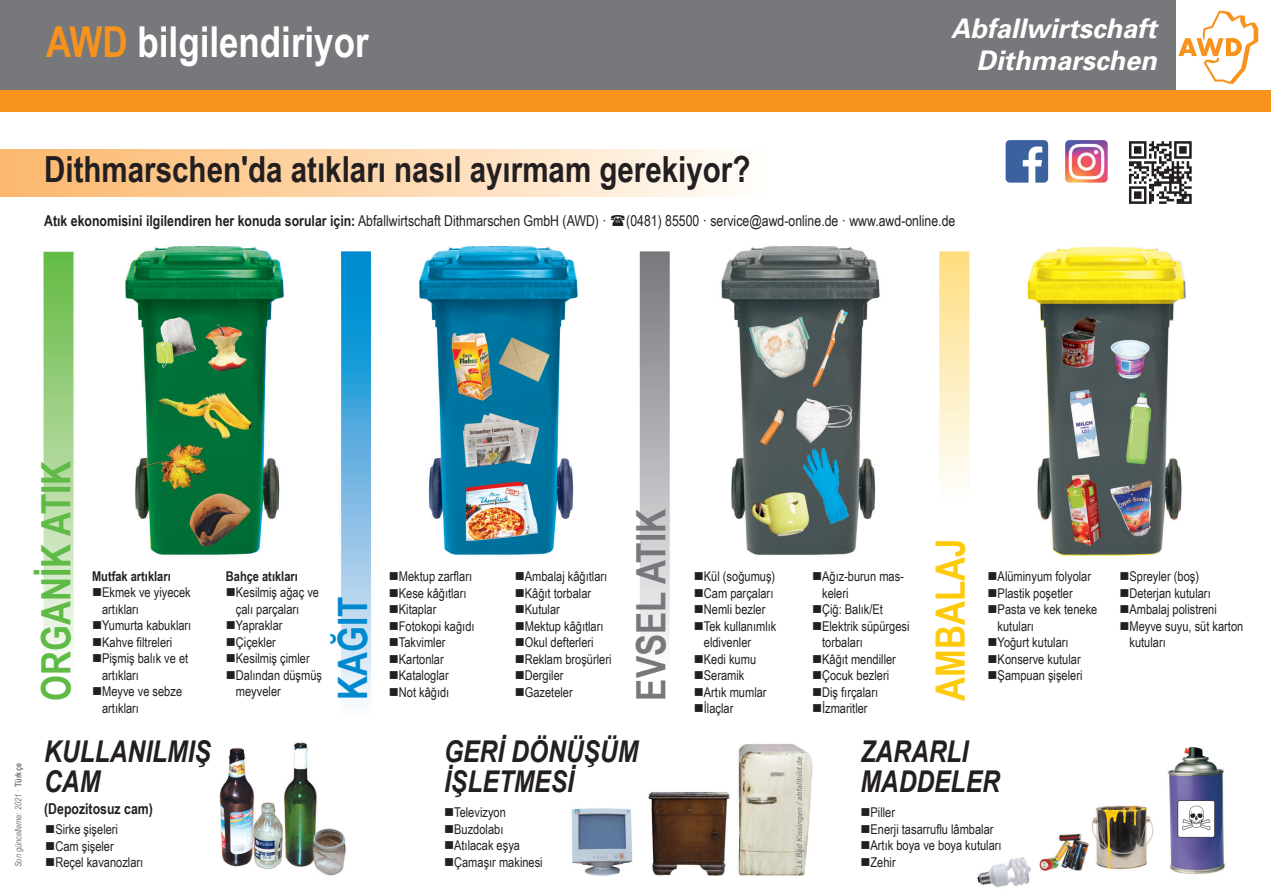
<style>
.page{position:relative;width:1271px;height:894px;background:#fff}
.page>*{position:absolute;margin:0;border:0;box-sizing:border-box;transform-origin:0 0}
.t1{font:700 42.6px "Arial Narrow";color:#fff}
.t2{font:700 40.5px "Arial Narrow";color:#60bb46}
.t3{font:700 40.5px "Arial Narrow";color:#76787b}
.t4{font:700 40.5px "Arial Narrow";color:#feca0a}
.t5{font:700 40.5px "Arial Narrow";color:#0089cf}
.t6{font:700 36px "Arial Narrow";color:#231f20}
.t7{font:italic 700 30px/30px "Arial Narrow";color:#231f20}
.t8{font:italic 700 27px/32.4px "Univers";color:#fff;text-align:right}
.t9{font:700 15px "Arial Narrow";color:#231f20}
.t10{font:15px "Arial Narrow";color:#231f20}
.t11{font:13.5px/16.5px "Arial Narrow";color:#231f20}
.t12{font:700 13.5px "Arial Narrow";color:#231f20}
.t13{font:italic 9px "Arial Narrow";color:#76787b}
.s1{color:#f7931d}
.s2{font-weight:400}
.s3{font-weight:700;font-style:normal}
</style>
<div class="page">
<div style="left:0;top:150px;width:767px;height:47px;background:linear-gradient(to right,#fcb66a,#fffcf7)"></div>
<img style="left:43px;top:246px;width:1182px;height:641px">
<svg style="left:1178px;top:11px;width:80px;height:73px"></svg>
<div style="left:0;top:0;width:1175px;height:90px;background:#76787b"></div>
<div style="left:0;top:90px;width:1270px;height:21px;background:#f7931d"></div>
<svg style="left:1129px;top:141px;width:62px;height:63px"></svg>
<img style="left:1005px;top:140px;width:43px;height:43px">
<img style="left:1065px;top:140px;width:42px;height:43px">
<svg style="left:102px;top:597px;width:14px;height:1px"></svg>
<svg style="left:102px;top:663px;width:14px;height:1px"></svg>
<svg style="left:102px;top:696px;width:14px;height:1px"></svg>
<svg style="left:236px;top:597px;width:13px;height:1px"></svg>
<svg style="left:236px;top:646px;width:13px;height:1px"></svg>
<svg style="left:236px;top:679px;width:13px;height:1px"></svg>
<svg style="left:399px;top:614px;width:13px;height:1px"></svg>
<svg style="left:399px;top:630px;width:13px;height:1px"></svg>
<svg style="left:399px;top:696px;width:13px;height:1px"></svg>
<svg style="left:525px;top:581px;width:13px;height:1px"></svg>
<svg style="left:525px;top:614px;width:13px;height:1px"></svg>
<svg style="left:704px;top:614px;width:13px;height:1px"></svg>
<svg style="left:704px;top:630px;width:13px;height:1px"></svg>
<svg style="left:704px;top:696px;width:13px;height:1px"></svg>
<svg style="left:822px;top:581px;width:13px;height:1px"></svg>
<svg style="left:822px;top:614px;width:13px;height:1px"></svg>
<svg style="left:822px;top:630px;width:13px;height:1px"></svg>
<svg style="left:822px;top:680px;width:13px;height:1px"></svg>
<svg style="left:822px;top:713px;width:13px;height:1px"></svg>
<svg style="left:997px;top:597px;width:14px;height:1px"></svg>
<svg style="left:997px;top:614px;width:14px;height:1px"></svg>
<svg style="left:997px;top:663px;width:14px;height:1px"></svg>
<svg style="left:997px;top:680px;width:14px;height:1px"></svg>
<svg style="left:1129px;top:597px;width:13px;height:1px"></svg>
<svg style="left:1129px;top:614px;width:13px;height:1px"></svg>
<svg style="left:1129px;top:630px;width:13px;height:1px"></svg>
<svg style="left:55px;top:867px;width:14px;height:1px"></svg>
<svg style="left:454px;top:817px;width:13px;height:1px"></svg>
<svg style="left:454px;top:850px;width:13px;height:1px"></svg>
<h1 class="t1" style="left:46px;top:10px;width:324px"><span class="s1">AWD</span> bilgilendiriyor</h1>
<h3 class="t8" style="left:950px;top:11px;width:207px">Abfallwirtschaft<br>Dithmarschen</h3>
<h3 class="t6" style="left:44px;top:142px;width:707px">Dithmarschen'da atıkları nasıl ayırmam gerekiyor?</h3>
<p class="t9" style="left:44px;top:209px;width:564px">Atık ekonomisini ilgilendiren her konuda sorular için: <span class="s2">Abfallwirtschaft Dithmarschen GmbH (AWD) ·</span></p>
<p class="t10" style="left:626px;top:210px;width:330px">(0481) 85500 · service@awd-online.de · www.awd-online.de</p>
<h2 class="t2" style="left:26px;top:700px;width:241px;rotate:-90deg">ORGANİK ATIK</h2>
<p class="t12" style="left:92px;top:565px;width:80px">Mutfak artıkları</p>
<p class="t11" style="left:102px;top:583px;width:90px;text-indent:-10px">■Ekmek ve yiyecek artıkları</p>
<p class="t11" style="left:92px;top:616px;width:101px">■Yumurta kabukları</p>
<p class="t11" style="left:92px;top:633px;width:82px">■Kahve filtreleri</p>
<p class="t11" style="left:102px;top:649px;width:88px;text-indent:-10px">■Pişmiş balık ve et artıkları</p>
<p class="t11" style="left:102px;top:682px;width:81px;text-indent:-10px">■Meyve ve sebze artıkları</p>
<p class="t13" style="left:12px;top:867px;width:106px;rotate:-90deg">Son güncelleme: 2021 · <span class="s3">Türkçe</span></p>
<h3 class="t7" style="left:44px;top:734px;width:168px">KULLANILMIŞ<br>CAM</h3>
<p class="t9" style="left:44px;top:797px;width:110px">(Depozitosuz cam)</p>
<p class="t11" style="left:45px;top:820px;width:74px">■Sirke şişeleri</p>
<p class="t11" style="left:45px;top:837px;width:70px">■Cam şişeler</p>
<p class="t11" style="left:45px;top:853px;width:100px">■Reçel kavanozları</p>
<p class="t12" style="left:226px;top:565px;width:73px">Bahçe atıkları</p>
<p class="t11" style="left:236px;top:583px;width:85px;text-indent:-10px">■Kesilmiş ağaç ve çalı parçaları</p>
<p class="t11" style="left:226px;top:616px;width:58px">■Yapraklar</p>
<p class="t11" style="left:226px;top:633px;width:52px">■Çiçekler</p>
<p class="t11" style="left:226px;top:649px;width:85px">■Kesilmiş çimler</p>
<p class="t11" style="left:236px;top:666px;width:88px;text-indent:-10px">■Dalından düşmüş meyveler</p>
<h2 class="t5" style="left:322px;top:699px;width:105px;rotate:-90deg">KAĞIT</h2>
<p class="t11" style="left:389px;top:567px;width:85px">■Mektup zarfları</p>
<p class="t11" style="left:389px;top:584px;width:79px">■Kese kâğıtları</p>
<p class="t11" style="left:389px;top:600px;width:49px">■Kitaplar</p>
<p class="t11" style="left:389px;top:617px;width:87px">■Fotokopi kağıdı</p>
<p class="t11" style="left:389px;top:633px;width:58px">■Takvimler</p>
<p class="t11" style="left:389px;top:650px;width:56px">■Kartonlar</p>
<p class="t11" style="left:389px;top:666px;width:61px">■Kataloglar</p>
<p class="t11" style="left:389px;top:683px;width:62px">■Not kâğıdı</p>
<p class="t11" style="left:514px;top:567px;width:94px">■Ambalaj kâğıtları</p>
<p class="t11" style="left:514px;top:584px;width:78px">■Kâğıt torbalar</p>
<p class="t11" style="left:514px;top:600px;width:47px">■Kutular</p>
<p class="t11" style="left:514px;top:617px;width:90px">■Mektup kâğıtları</p>
<p class="t11" style="left:514px;top:633px;width:80px">■Okul defterleri</p>
<p class="t11" style="left:514px;top:650px;width:98px">■Reklam broşürleri</p>
<p class="t11" style="left:514px;top:666px;width:50px">■Dergiler</p>
<p class="t11" style="left:514px;top:683px;width:60px">■Gazeteler</p>
<h2 class="t3" style="left:620px;top:700px;width:193px;rotate:-90deg">EVSEL ATIK</h2>
<p class="t11" style="left:693px;top:567px;width:83px">■Kül (soğumuş)</p>
<p class="t11" style="left:693px;top:584px;width:81px">■Cam parçaları</p>
<p class="t11" style="left:693px;top:600px;width:73px">■Nemli bezler</p>
<p class="t11" style="left:704px;top:617px;width:74px;text-indent:-10px">■Tek kullanımlık eldivenler</p>
<p class="t11" style="left:693px;top:650px;width:64px">■Kedi kumu</p>
<p class="t11" style="left:693px;top:666px;width:52px">■Seramik</p>
<p class="t11" style="left:693px;top:683px;width:74px">■Artık mumlar</p>
<p class="t11" style="left:693px;top:699px;width:41px">■İlaçlar</p>
<p class="t11" style="left:822px;top:567px;width:83px;text-indent:-10px">■Ağız-burun mas&shy;keleri</p>
<p class="t11" style="left:812px;top:600px;width:72px">■Çiğ: Balık/Et</p>
<p class="t11" style="left:822px;top:617px;width:89px;text-indent:-10px">■Elektrik süpürgesi torbaları</p>
<p class="t11" style="left:812px;top:650px;width:85px">■Kâğıt mendiller</p>
<p class="t11" style="left:812px;top:666px;width:79px">■Çocuk bezleri</p>
<p class="t11" style="left:812px;top:683px;width:68px">■Diş fırçaları</p>
<p class="t11" style="left:812px;top:699px;width:57px">■İzmaritler</p>
<h2 class="t4" style="left:920px;top:700px;width:164px;rotate:-90deg">AMBALAJ</h2>
<p class="t11" style="left:987px;top:567px;width:105px">■Alüminyum folyolar</p>
<p class="t11" style="left:987px;top:584px;width:87px">■Plastik poşetler</p>
<p class="t11" style="left:997px;top:600px;width:101px;text-indent:-10px">■Pasta ve kek teneke kutuları</p>
<p class="t11" style="left:987px;top:633px;width:83px">■Yoğurt kutuları</p>
<p class="t11" style="left:987px;top:650px;width:95px">■Konserve kutular</p>
<p class="t11" style="left:987px;top:666px;width:96px">■Şampuan şişeleri</p>
<h3 class="t7" style="left:444px;top:734px;width:196px">GERİ DÖNÜŞÜM<br>İŞLETMESİ</h3>
<h3 class="t7" style="left:860px;top:734px;width:141px">ZARARLI<br>MADDELER</h3>
<p class="t11" style="left:444px;top:803px;width:63px">■Televizyon</p>
<p class="t11" style="left:444px;top:820px;width:61px">■Buzdolabı</p>
<p class="t11" style="left:444px;top:836px;width:77px">■Atılacak eşya</p>
<p class="t11" style="left:444px;top:853px;width:100px">■Çamaşır makinesi</p>
<p class="t11" style="left:860px;top:803px;width:36px">■Piller</p>
<p class="t11" style="left:860px;top:820px;width:135px">■Enerji tasarruflu lâmbalar</p>
<p class="t11" style="left:860px;top:836px;width:143px">■Artık boya ve boya kutuları</p>
<p class="t11" style="left:860px;top:853px;width:37px">■Zehir</p>
<p class="t11" style="left:1119px;top:567px;width:81px">■Spreyler (boş)</p>
<p class="t11" style="left:1119px;top:584px;width:93px">■Deterjan kutuları</p>
<p class="t11" style="left:1119px;top:600px;width:99px">■Ambalaj polistreni</p>
<p class="t11" style="left:1129px;top:617px;width:115px;text-indent:-10px">■Meyve suyu, süt karton kutuları</p>
</div>
